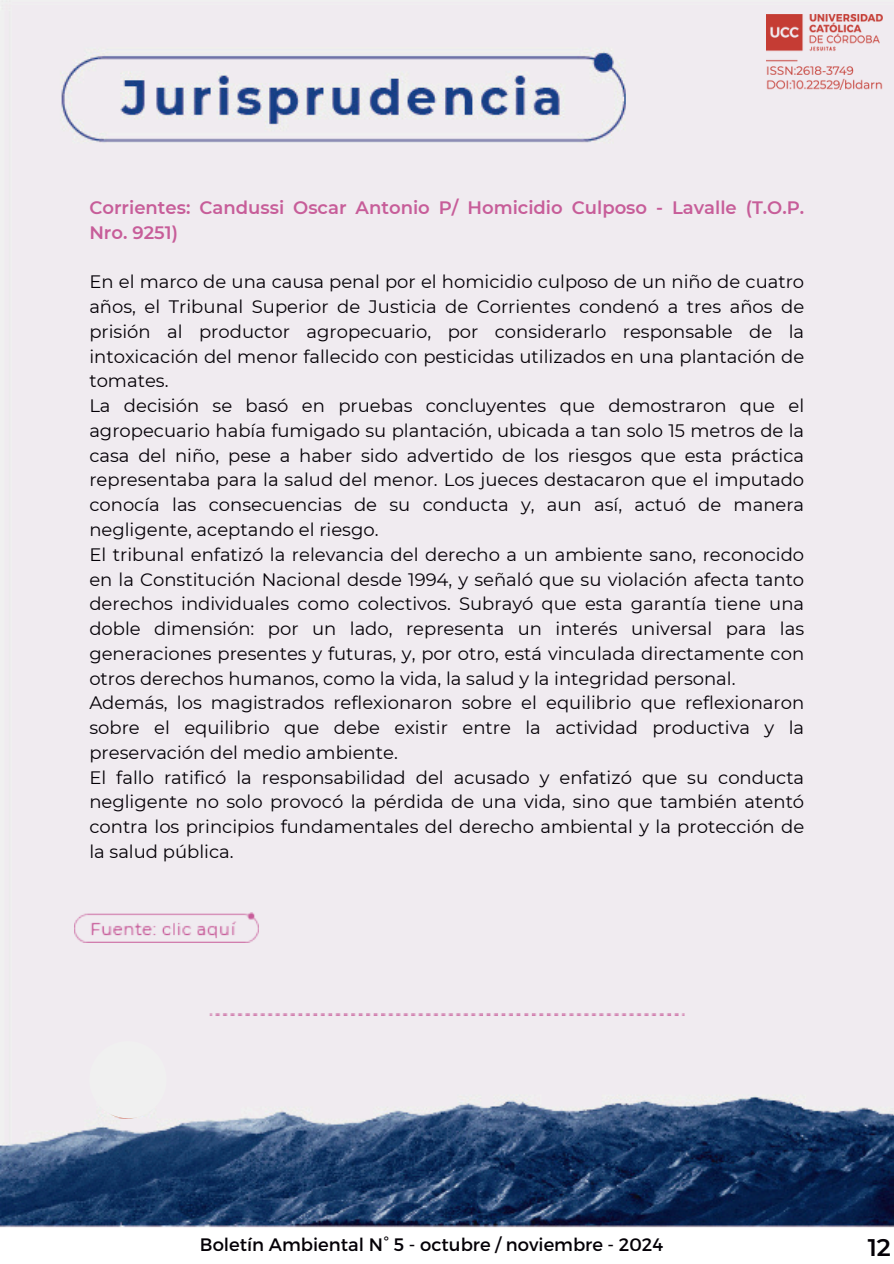
<style>
.page{position:relative;width:894px;height:1264px;background:#fff}
.page>*{position:absolute;margin:0;border:0;box-sizing:border-box;transform-origin:0 0}
.t1{font:600 24px "Montserrat";color:#040006}
.t2{font:18px/24.8px "Montserrat";color:#040006;text-align:justify}
.t3{font:600 18px/24.8px "Montserrat";color:#c75d99}
</style>
<div class="page">
<img style="left:0;top:0;width:893px;height:1228px">
<img style="left:766px;top:14px;width:116px;height:75px">
<div style="left:89px;top:1041px;width:77px;height:77px;background:#f0f0f0;border-radius:50%"></div>
<img style="left:209px;top:1013px;width:475px;height:2px">
<img style="left:75px;top:912px;width:183px;height:30px">
<p class="t3" style="left:89px;top:195px;width:716px">Corrientes: Candussi Oscar Antonio P/ Homicidio Culposo - Lavalle (T.O.P.<br>Nro. 9251)</p>
<h1 class="t2" style="left:89px;top:269px;width:716px">En el marco de una causa penal por el homicidio culposo de un niño de cuatro años, el Tribunal Superior de Justicia de Corrientes condenó a tres años de prisión al productor agropecuario, por considerarlo responsable de la intoxicación del menor fallecido con pesticidas utilizados en una plantación de tomates.</h1>
<p class="t2" style="left:89px;top:393px;width:716px">La decisión se basó en pruebas concluyentes que demostraron que el agropecuario había fumigado su plantación, ubicada a tan solo 15 metros de la casa del niño, pese a haber sido advertido de los riesgos que esta práctica representaba para la salud del menor. Los jueces destacaron que el imputado conocía las consecuencias de su conducta y, aun así, actuó de manera negligente, aceptando el riesgo.</p>
<p class="t2" style="left:89px;top:542px;width:716px">El tribunal enfatizó la relevancia del derecho a un ambiente sano, reconocido en la Constitución Nacional desde 1994, y señaló que su violación afecta tanto derechos individuales como colectivos. Subrayó que esta garantía tiene una doble dimensión: por un lado, representa un interés universal para las generaciones presentes y futuras, y, por otro, está vinculada directamente con otros derechos humanos, como la vida, la salud y la integridad personal.</p>
<p class="t2" style="left:89px;top:690px;width:716px">Además, los magistrados reflexionaron sobre el equilibrio que reflexionaron sobre el equilibrio que debe existir entre la actividad productiva y la preservación del medio ambiente.</p>
<p class="t2" style="left:89px;top:764px;width:716px">El fallo ratificó la responsabilidad del acusado y enfatizó que su conducta negligente no solo provocó la pérdida de una vida, sino que también atentó contra los principios fundamentales del derecho ambiental y la protección de la salud pública.</p>
<p class="t2" style="left:200px;top:1231px;width:465px">Boletín Ambiental N° 5 - octubre / noviembre - 2024</p>
<p class="t1" style="left:867px;top:1232px;width:25px">12</p>
</div>
